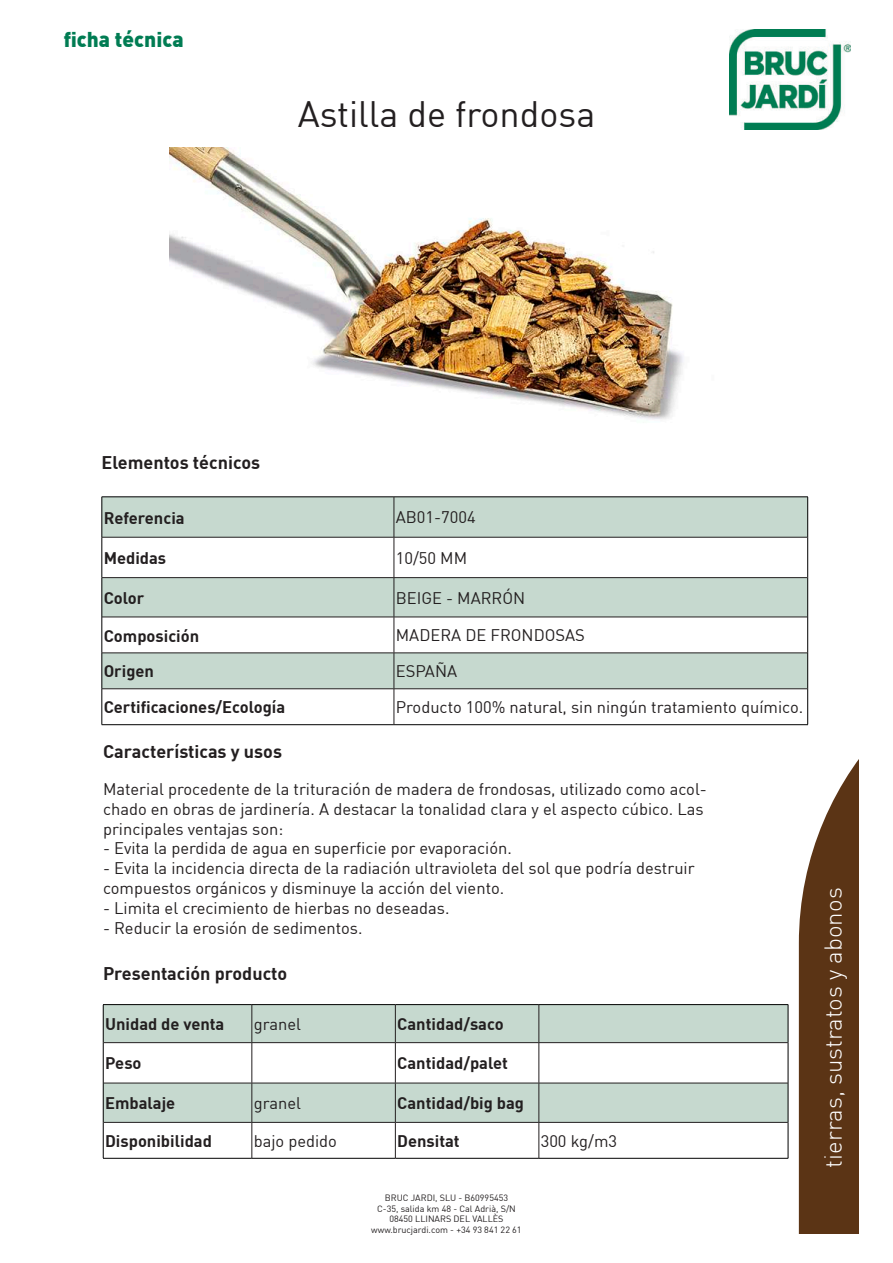
<style>
.page{position:relative;width:893px;height:1263px;background:#fff}
.page>*{position:absolute;margin:0;border:0;box-sizing:border-box;transform-origin:0 0}
.t1{font:36px "DIN";color:#231f20}
.t2{font:300 24px "DIN";color:#fff}
.t3{font:900 21px "DIN";color:#007c53}
.t4{font:700 18px "DIN";color:#231f20}
.t5{font:16.5px/19.8px "DIN";color:#231f20}
.t6{font:700 16.5px "DIN";color:#231f20}
.t7{font:9px/10.8px "DIN";color:#231f20;text-align:center}
</style>
<div class="page">
<svg style="left:799px;top:760px;width:59px;height:473px;background:#6f4d31"></svg>
<img style="left:729px;top:30px;width:121px;height:100px">
<img style="left:170px;top:147px;width:513px;height:273px">
<svg style="left:103px;top:498px;width:704px;height:190px;fill:#c6d9cf"></svg>
<hr style="left:102px;top:497px;width:292px;height:1px;background:#000">
<hr style="left:102px;top:497px;width:1px;height:40px;background:#000">
<hr style="left:394px;top:497px;width:414px;height:1px;background:#000">
<hr style="left:807px;top:497px;width:1px;height:40px;background:#000">
<hr style="left:102px;top:537px;width:1px;height:41px;background:#000">
<hr style="left:807px;top:537px;width:1px;height:41px;background:#000">
<hr style="left:102px;top:578px;width:1px;height:39px;background:#000">
<hr style="left:807px;top:578px;width:1px;height:39px;background:#000">
<hr style="left:102px;top:617px;width:1px;height:36px;background:#000">
<hr style="left:807px;top:617px;width:1px;height:36px;background:#000">
<hr style="left:102px;top:653px;width:1px;height:36px;background:#000">
<hr style="left:807px;top:653px;width:1px;height:36px;background:#000">
<hr style="left:102px;top:689px;width:1px;height:35px;background:#000">
<hr style="left:807px;top:689px;width:1px;height:35px;background:#000">
<hr style="left:102px;top:724px;width:292px;height:1px;background:#000">
<hr style="left:394px;top:724px;width:414px;height:1px;background:#000">
<hr style="left:394px;top:497px;width:1px;height:40px;background:#231f20">
<hr style="left:102px;top:537px;width:292px;height:1px;background:#231f20">
<hr style="left:394px;top:537px;width:413px;height:1px;background:#231f20">
<hr style="left:394px;top:537px;width:1px;height:40px;background:#231f20">
<hr style="left:102px;top:577px;width:292px;height:1px;background:#231f20">
<hr style="left:394px;top:577px;width:413px;height:1px;background:#231f20">
<hr style="left:394px;top:578px;width:1px;height:39px;background:#231f20">
<hr style="left:102px;top:617px;width:292px;height:1px;background:#231f20">
<hr style="left:394px;top:617px;width:413px;height:1px;background:#231f20">
<hr style="left:394px;top:617px;width:1px;height:36px;background:#231f20">
<hr style="left:102px;top:653px;width:292px;height:1px;background:#231f20">
<hr style="left:394px;top:653px;width:413px;height:1px;background:#231f20">
<hr style="left:394px;top:653px;width:1px;height:35px;background:#231f20">
<hr style="left:102px;top:688px;width:292px;height:1px;background:#231f20">
<hr style="left:394px;top:688px;width:413px;height:1px;background:#231f20">
<hr style="left:394px;top:689px;width:1px;height:35px;background:#231f20">
<svg style="left:104px;top:1005px;width:684px;height:117px;fill:#c6d9cf"></svg>
<hr style="left:103px;top:1004px;width:149px;height:1px;background:#000">
<hr style="left:103px;top:1005px;width:1px;height:38px;background:#000">
<hr style="left:252px;top:1004px;width:143px;height:1px;background:#000">
<hr style="left:395px;top:1004px;width:144px;height:1px;background:#000">
<hr style="left:539px;top:1004px;width:249px;height:1px;background:#000">
<hr style="left:788px;top:1005px;width:1px;height:38px;background:#000">
<hr style="left:103px;top:1043px;width:1px;height:40px;background:#000">
<hr style="left:788px;top:1043px;width:1px;height:40px;background:#000">
<hr style="left:103px;top:1083px;width:1px;height:39px;background:#000">
<hr style="left:788px;top:1083px;width:1px;height:39px;background:#000">
<hr style="left:103px;top:1122px;width:1px;height:36px;background:#000">
<hr style="left:788px;top:1122px;width:1px;height:36px;background:#000">
<hr style="left:103px;top:1158px;width:149px;height:1px;background:#000">
<hr style="left:252px;top:1158px;width:143px;height:1px;background:#000">
<hr style="left:395px;top:1158px;width:144px;height:1px;background:#000">
<hr style="left:539px;top:1158px;width:249px;height:1px;background:#000">
<hr style="left:252px;top:1005px;width:1px;height:37px;background:#231f20">
<hr style="left:395px;top:1005px;width:1px;height:37px;background:#231f20">
<hr style="left:539px;top:1005px;width:1px;height:37px;background:#231f20">
<hr style="left:103px;top:1042px;width:149px;height:1px;background:#231f20">
<hr style="left:252px;top:1042px;width:143px;height:1px;background:#231f20">
<hr style="left:252px;top:1043px;width:1px;height:40px;background:#231f20">
<hr style="left:395px;top:1042px;width:144px;height:1px;background:#231f20">
<hr style="left:395px;top:1043px;width:1px;height:40px;background:#231f20">
<hr style="left:539px;top:1042px;width:249px;height:1px;background:#231f20">
<hr style="left:539px;top:1043px;width:1px;height:40px;background:#231f20">
<hr style="left:103px;top:1083px;width:149px;height:1px;background:#231f20">
<hr style="left:252px;top:1083px;width:143px;height:1px;background:#231f20">
<hr style="left:252px;top:1083px;width:1px;height:39px;background:#231f20">
<hr style="left:395px;top:1083px;width:144px;height:1px;background:#231f20">
<hr style="left:395px;top:1083px;width:1px;height:39px;background:#231f20">
<hr style="left:539px;top:1083px;width:249px;height:1px;background:#231f20">
<hr style="left:539px;top:1083px;width:1px;height:39px;background:#231f20">
<hr style="left:103px;top:1122px;width:149px;height:1px;background:#231f20">
<hr style="left:252px;top:1122px;width:143px;height:1px;background:#231f20">
<hr style="left:252px;top:1122px;width:1px;height:36px;background:#231f20">
<hr style="left:395px;top:1122px;width:144px;height:1px;background:#231f20">
<hr style="left:395px;top:1122px;width:1px;height:36px;background:#231f20">
<hr style="left:539px;top:1122px;width:249px;height:1px;background:#231f20">
<hr style="left:539px;top:1122px;width:1px;height:36px;background:#231f20">
<p class="t3" style="left:64px;top:29px;width:121px">ficha técnica</p>
<h1 class="t1" style="left:298px;top:98px;width:299px">Astilla de frondosa</h1>
<p class="t4" style="left:102px;top:454px;width:160px">Elementos técnicos</p>
<p class="t6" style="left:104px;top:510px;width:83px">Referencia</p>
<p class="t5" style="left:396px;top:509px;width:81px">AB01-7004</p>
<p class="t6" style="left:104px;top:550px;width:64px">Medidas</p>
<p class="t5" style="left:396px;top:549px;width:73px">10/50 MM</p>
<p class="t6" style="left:104px;top:590px;width:42px">Color</p>
<p class="t5" style="left:396px;top:589px;width:131px">BEIGE - MARRÓN</p>
<p class="t6" style="left:104px;top:627px;width:97px">Composición</p>
<p class="t5" style="left:396px;top:627px;width:191px">MADERA DE FRONDOSAS</p>
<p class="t6" style="left:104px;top:663px;width:52px">Origen</p>
<p class="t5" style="left:396px;top:662px;width:63px">ESPAÑA</p>
<p class="t6" style="left:104px;top:699px;width:183px">Certificaciones/Ecología</p>
<p class="t5" style="left:396px;top:698px;width:409px">Producto 100% natural, sin ningún tratamiento químico.</p>
<p class="t4" style="left:103px;top:743px;width:181px">Características y usos</p>
<p class="t5" style="left:103px;top:780px;width:605px">Material procedente de la trituración de madera de frondosas, utilizado como acol&shy;chado en obras de jardinería. A destacar la tonalidad clara y el aspecto cúbico. Las principales ventajas son:</p>
<p class="t5" style="left:103px;top:840px;width:410px">- Evita la perdida de agua en superficie por evaporación.</p>
<p class="t5" style="left:103px;top:859px;width:593px">- Evita la incidencia directa de la radiación ultravioleta del sol que podría destruir compuestos orgánicos y disminuye la acción del viento.</p>
<p class="t5" style="left:103px;top:899px;width:348px">- Limita el crecimiento de hierbas no deseadas.</p>
<p class="t5" style="left:103px;top:919px;width:261px">- Reducir la erosión de sedimentos.</p>
<p class="t4" style="left:103px;top:965px;width:186px">Presentación producto</p>
<p class="t6" style="left:105px;top:1016px;width:121px">Unidad de venta</p>
<p class="t5" style="left:254px;top:1015px;width:49px">granel</p>
<p class="t6" style="left:397px;top:1016px;width:108px">Cantidad/saco</p>
<p class="t6" style="left:105px;top:1055px;width:38px">Peso</p>
<p class="t6" style="left:397px;top:1055px;width:112px">Cantidad/palet</p>
<p class="t6" style="left:105px;top:1095px;width:72px">Embalaje</p>
<p class="t5" style="left:254px;top:1094px;width:49px">granel</p>
<p class="t6" style="left:397px;top:1095px;width:128px">Cantidad/big bag</p>
<p class="t6" style="left:105px;top:1133px;width:108px">Disponibilidad</p>
<p class="t5" style="left:254px;top:1132px;width:85px">bajo pedido</p>
<p class="t6" style="left:397px;top:1133px;width:64px">Densitat</p>
<p class="t5" style="left:541px;top:1132px;width:78px">300 kg/m3</p>
<p class="t7" style="left:371px;top:1193px;width:152px">BRUC JARDI, SLU - B60995453<br>C-35, salida km 48 - Cal Adrià, S/N<br>08450 LLINARS DEL VALLÈS www.brucjardi.com - +34 93 841 22 61</p>
<h2 class="t2" style="left:822px;top:1167px;width:281px;rotate:-90deg">tierras, sustratos y abonos</h2>
</div>
